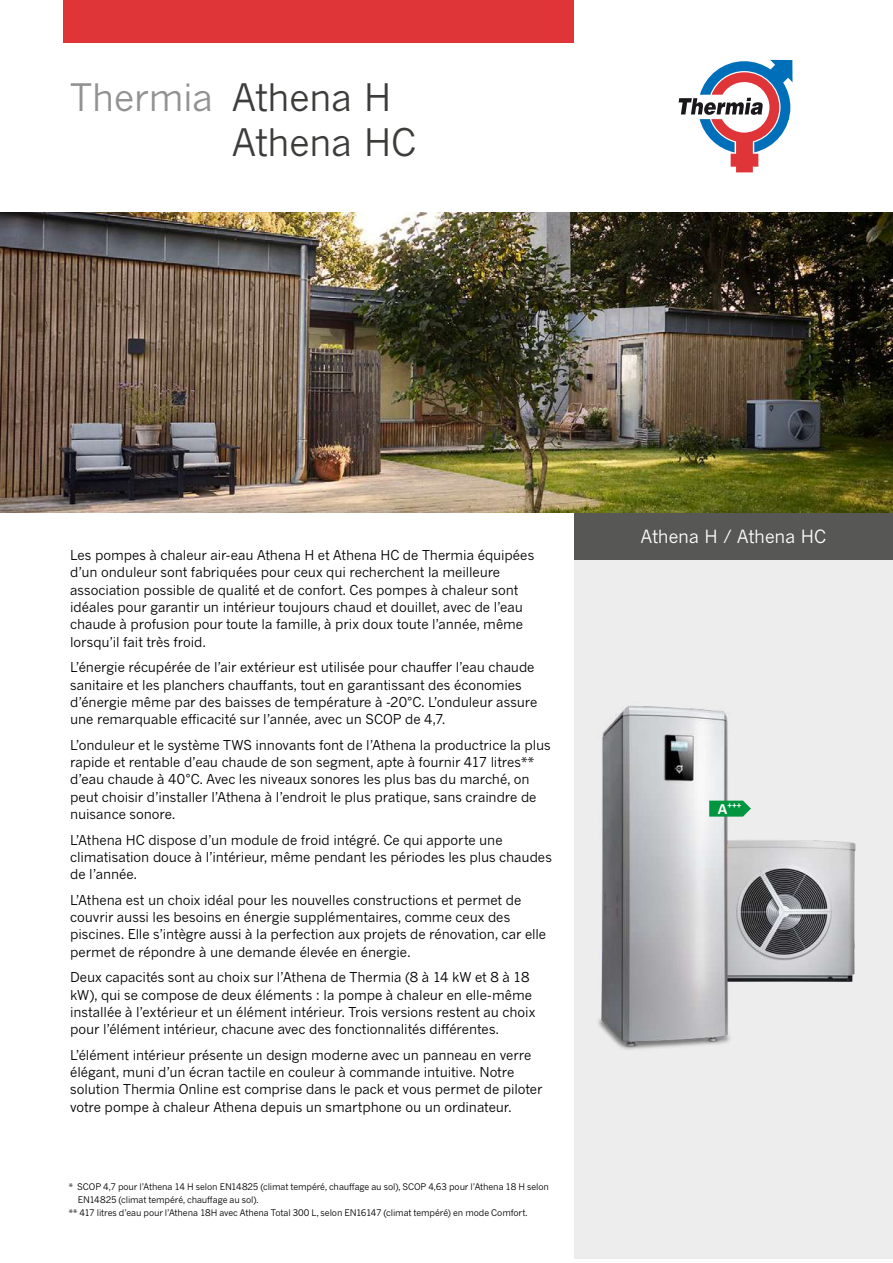
<style>
.page{position:relative;width:893px;height:1263px;background:#fff}
.page>*{position:absolute;margin:0;border:0;box-sizing:border-box;transform-origin:0 0}
.t1{font:37.5px/45px "News Gothic MT Pro";letter-spacing:-.015em;color:#3c3c3b}
.t2{font:18px "News Gothic MT Pro";letter-spacing:-.01em;color:#fff}
.t3{font:13.5px/17.2px "News Gothic MT Pro";letter-spacing:-.005em;color:#000}
.t4{font:700 9.15px "Calibri";color:#fff}
.t5{font:9px "News Gothic MT Pro";letter-spacing:-.01em;color:#000}
.s1{color:#929292}
.s2{font-size:15.75px}
</style>
<div class="page">
<div style="left:64px;top:0;width:510px;height:43px;background:#df3539"></div>
<svg style="left:679px;top:60px;width:113px;height:112px"></svg>
<img style="left:0;top:212px;width:893px;height:301px">
<div style="left:574px;top:513px;width:319px;height:746px;background:#ededed"></div>
<div style="left:574px;top:513px;width:319px;height:46px;background:#575756"></div>
<img style="left:742px;top:840px;width:114px;height:142px">
<img style="left:598px;top:705px;width:144px;height:345px">
<svg style="left:709px;top:801px;width:42px;height:16px"></svg>
<h1 class="t1" style="left:232px;top:74px;width:185px;text-indent:-162px"><span class="s1">Thermia</span> Athena H<br>Athena HC</h1>
<p class="t3" style="left:70px;top:546px;width:465px">Les pompes à chaleur air-eau Athena H et Athena HC de Thermia équipées d’un onduleur sont fabriquées pour ceux qui recherchent la meilleure association possible de qualité et de confort. Ces pompes à chaleur sont idéales pour garantir un intérieur toujours chaud et douillet, avec de l’eau chaude à profusion pour toute la famille, à prix doux toute l’année, même lorsqu’il fait très froid.</p>
<p class="t3" style="left:70px;top:658px;width:469px">L’énergie récupérée de l’air extérieur est utilisée pour chauffer l’eau chaude sanitaire et les planchers chauffants, tout en garantissant des économies d’énergie même par des baisses de température à -20°C. L’onduleur assure une remarquable efficacité sur l’année, avec un SCOP de 4,7.</p>
<p class="t3" style="left:70px;top:736px;width:482px">L’onduleur et le système TWS innovants font de l’Athena la productrice la plus rapide et rentable d’eau chaude de son segment, apte à fournir 417 litres** d’eau chaude à 40°C. Avec les niveaux sonores les plus bas du marché, on peut choisir d’installer l’Athena à l’endroit le plus pratique, sans craindre de nuisance sonore.</p>
<p class="t3" style="left:70px;top:831px;width:483px">L’Athena HC dispose d’un module de froid intégré. Ce qui apporte une climatisation douce à l’intérieur, même pendant les périodes les plus chaudes de l’année.</p>
<p class="t3" style="left:70px;top:891px;width:478px">L’Athena est un choix idéal pour les nouvelles constructions et permet de couvrir aussi les besoins en énergie supplémentaires, comme ceux des piscines. Elle s’intègre aussi à la perfection aux projets de rénovation, car elle permet de répondre à une demande élevée en énergie.</p>
<p class="t3" style="left:70px;top:968px;width:467px">Deux capacités sont au choix sur l’Athena de Thermia (8 à 14 kW et 8 à 18 kW), qui se compose de deux éléments : la pompe à chaleur en elle-même installée à l’extérieur et un élément intérieur. Trois versions restent au choix pour l’élément intérieur, chacune avec des fonctionnalités différentes.</p>
<p class="t3" style="left:70px;top:1046px;width:474px">L’élément intérieur présente un design moderne avec un panneau en verre élégant, muni d’un écran tactile en couleur à commande intuitive. Notre solution Thermia Online est comprise dans le pack et vous permet de piloter votre pompe à chaleur Athena depuis un smartphone ou un ordinateur.</p>
<p class="t5" style="left:69px;top:1181px;width:482px">* SCOP 4,7 pour l’Athena 14 H selon EN14825 (climat tempéré, chauffage au sol), SCOP 4,63 pour l’Athena 18 H selon</p>
<p class="t5" style="left:78px;top:1194px;width:182px">EN14825 (climat tempéré, chauffage au sol).</p>
<p class="t5" style="left:69px;top:1207px;width:460px">** 417 litres d’eau pour l’Athena 18H avec Athena Total 300 L, selon EN16147 (climat tempéré) en mode Comfort.</p>
<h2 class="t2" style="left:641px;top:525px;width:187px">Athena H / Athena HC</h2>
<p class="t4" style="left:718px;top:799px;width:25px"><span class="s2">A</span>+++</p>
</div>
